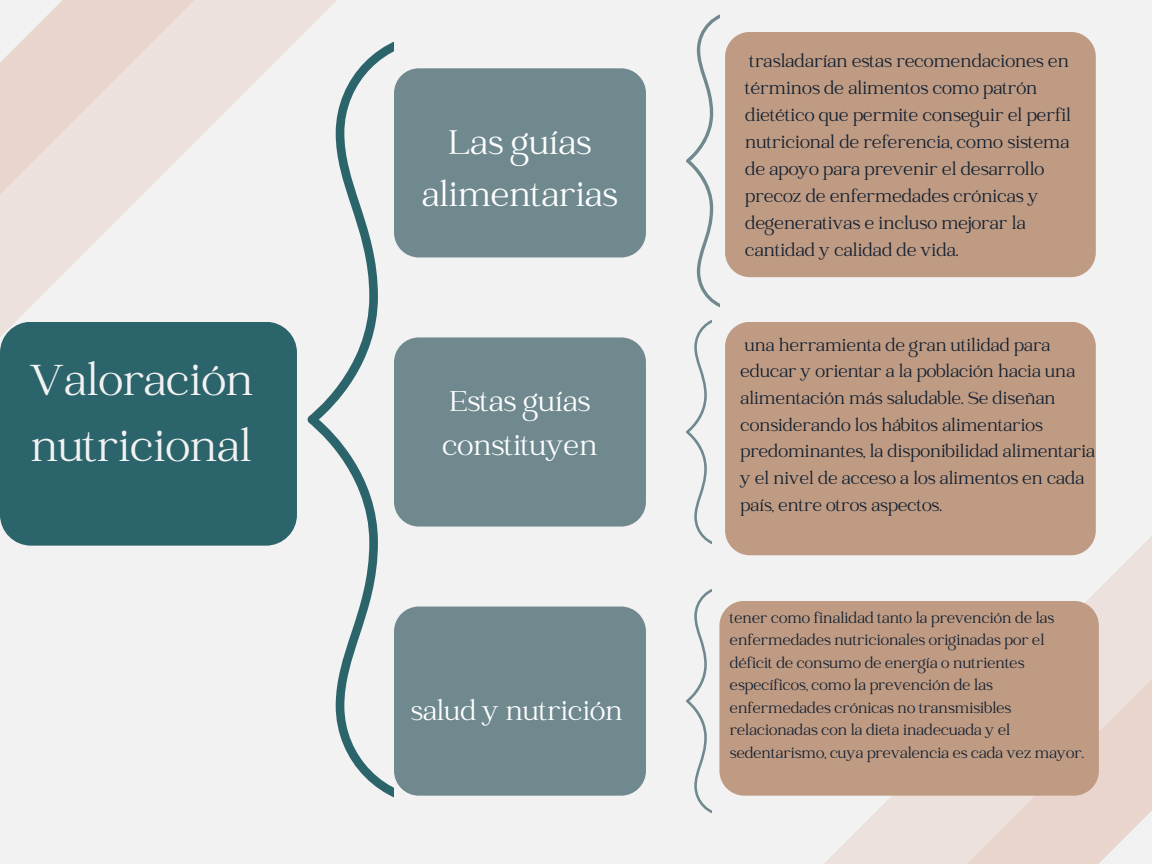
<style>
.page{position:relative;width:1152px;height:864px;background:#f2f2f2}
.page>*{position:absolute;margin:0;border:0;box-sizing:border-box;transform-origin:0 0}
.t1{font:48px/66.3px "Catchy Mager";color:#f2f2f2}
.t2{font:37.5px/51.8px "Catchy Mager";color:#fff;text-align:center}
.t3{font:31.5px/43.8px "Catchy Mager";color:#fff}
.t4{font:30px "Catchy Mager";color:#fff}
.t5{font:19.5px/27px "Catchy Mager";color:#121f30}
.t6{font:19.2px/26.7px "Catchy Mager";color:#121f30}
.t7{font:16.5px/22.5px "Catchy Mager";color:#121f30}
</style>
<div class="page">
<svg style="left:308px;top:41px;width:86px;height:757px"></svg>
<div style="left:0;top:322px;width:297px;height:224px;background:#2c646c;border-radius:31px"></div>
<div style="left:394px;top:607px;width:252px;height:189px;background:#6f898f;border-radius:25px"></div>
<svg style="left:686px;top:14px;width:34px;height:530px"></svg>
<svg style="left:686px;top:589px;width:26px;height:225px"></svg>
<svg style="left:818px;top:535px;width:334px;height:329px"></svg>
<svg style="left:961px;top:666px;width:191px;height:198px;background:#ead9d4"></svg>
<div style="left:719px;top:601px;width:380px;height:195px;background:#bf9b83;border-radius:25px"></div>
<div style="left:394px;top:337px;width:252px;height:190px;background:#6f898f;border-radius:25px"></div>
<div style="left:394px;top:68px;width:252px;height:189px;background:#6f898f;border-radius:25px"></div>
<div style="left:725px;top:322px;width:371px;height:233px;background:#bf9b83;border-radius:25px"></div>
<div style="left:725px;top:32px;width:371px;height:245px;background:#bf9b83;border-radius:25px"></div>
<svg style="left:0;top:0;width:337px;height:337px"></svg>
<svg style="left:0;top:0;width:194px;height:203px;background:#ebddd8"></svg>
<p class="t1" style="left:29px;top:350px;width:226px">Valoración nutricional</p>
<p class="t2" style="left:422px;top:120px;width:197px">Las guías alimentarias</p>
<p class="t3" style="left:442px;top:382px;width:157px">Estas guías constituyen</p>
<p class="t4" style="left:411px;top:697px;width:213px">salud y nutrición</p>
<p class="t5" style="left:745px;top:48px;width:327px">trasladarían estas recomendaciones en términos de alimentos como patrón dietético que permite conseguir el perfil nutricional de referencia, como sistema de apoyo para prevenir el desarrollo precoz de enfermedades crónicas y degenerativas e incluso mejorar la cantidad y calidad de vida.</p>
<p class="t6" style="left:740px;top:333px;width:356px">una herramienta de gran utilidad para educar y orientar a la población hacia una alimentación más saludable. Se diseñan considerando los hábitos alimentarios predominantes, la disponibilidad alimentaria y el nivel de acceso a los alimentos en cada país, entre otros aspectos.</p>
<p class="t7" style="left:730px;top:608px;width:355px">tener como finalidad tanto la prevención de las enfermedades nutricionales originadas por el déficit de consumo de energía o nutrientes específicos, como la prevención de las enfermedades crónicas no transmisibles relacionadas con la dieta inadecuada y el sedentarismo, cuya prevalencia es cada vez mayor.</p>
</div>
